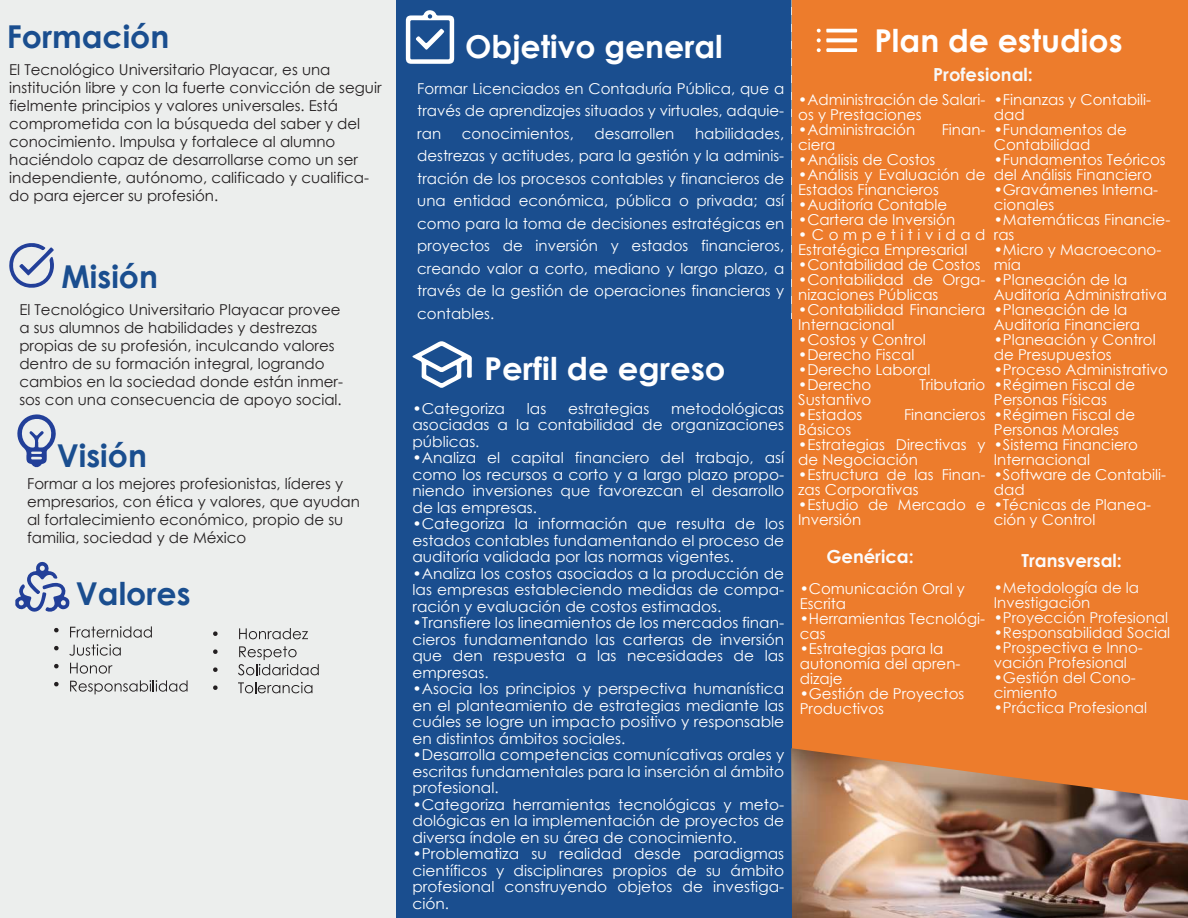
<style>
.page{position:relative;width:1188px;height:918px;background:#eceeed}
.page>*{position:absolute;margin:0;border:0;box-sizing:border-box;transform-origin:0 0}
.t1{font:700 31.5px "Century Gothic";color:#fff}
.t2{font:700 31.5px "Century Gothic";color:#1a4e8f}
.t3{font:700 18px "Century Gothic";color:#fbfbfc}
.t4{font:700 18px "Century Gothic";color:#f7f8f7}
.t5{font:15px/15px "Century Gothic";color:#fff}
.t6{font:15px/18px "Century Gothic";color:#231f20}
.t7{font:15px/15px "Century Gothic";color:#fbfbfc}
</style>
<div class="page">
<div style="left:396px;top:0;width:396px;height:918px;background:#1a4e8f"></div>
<div style="left:792px;top:0;width:396px;height:918px;background:#ed7c2c"></div>
<svg style="left:412px;top:341px;width:60px;height:47px"></svg>
<svg style="left:15px;top:561px;width:55px;height:51px"></svg>
<svg style="left:17px;top:414px;width:39px;height:54px"></svg>
<svg style="left:9px;top:243px;width:45px;height:45px"></svg>
<svg style="left:406px;top:10px;width:48px;height:54px"></svg>
<svg style="left:70px;top:626px;width:82px;height:12px"></svg>
<svg style="left:69px;top:644px;width:52px;height:12px"></svg>
<svg style="left:70px;top:663px;width:43px;height:11px"></svg>
<svg style="left:70px;top:680px;width:118px;height:14px"></svg>
<svg style="left:213px;top:631px;width:5px;height:5px"></svg>
<svg style="left:239px;top:628px;width:69px;height:11px"></svg>
<svg style="left:213px;top:649px;width:5px;height:5px"></svg>
<svg style="left:213px;top:667px;width:5px;height:5px"></svg>
<svg style="left:238px;top:646px;width:81px;height:29px"></svg>
<svg style="left:213px;top:685px;width:5px;height:5px"></svg>
<svg style="left:238px;top:682px;width:74px;height:11px"></svg>
<svg style="left:817px;top:29px;width:40px;height:23px"></svg>
<svg style="left:54px;top:628px;width:5px;height:4px"></svg>
<svg style="left:54px;top:646px;width:5px;height:4px"></svg>
<svg style="left:54px;top:664px;width:5px;height:4px"></svg>
<svg style="left:54px;top:682px;width:5px;height:4px"></svg>
<img style="left:791px;top:748px;width:397px;height:170px">
<h1 class="t2" style="left:7px;top:13px;width:164px">Formación</h1>
<p class="t6" style="left:9px;top:60px;width:374px">El Tecnológico Universitario Playacar, es una institución libre y con la fuerte convicción de seguir fielmente principios y valores universales. Está comprometida con la búsqueda del saber y del conocimiento. Impulsa y fortalece al alumno haciéndolo capaz de desarrollarse como un ser independiente, autónomo, calificado y cualifica&shy;do para ejercer su profesión.</p>
<h1 class="t2" style="left:62px;top:252px;width:98px">Misión</h1>
<p class="t6" style="left:19px;top:300px;width:325px">El Tecnológico Universitario Playacar provee a sus alumnos de habilidades y destrezas propias de su profesión, inculcando valores dentro de su formación integral, logrando cambios en la sociedad donde están inmer&shy;sos con una consecuencia de apoyo social.</p>
<h1 class="t2" style="left:57px;top:432px;width:92px">Visión</h1>
<p class="t6" style="left:27px;top:474px;width:334px">Formar a los mejores profesionistas, líderes y empresarios, con ética y valores, que ayudan al fortalecimiento económico, propio de su familia, sociedad y de México</p>
<h1 class="t2" style="left:76px;top:569px;width:116px">Valores</h1>
<h1 class="t1" style="left:465px;top:23px;width:259px">Objetivo general</h1>
<h1 class="t1" style="left:874px;top:17px;width:250px">Plan de estudios</h1>
<p class="t5" style="left:417px;top:77px;width:368px;line-height:22.5px;text-align:justify">Formar Licenciados en Contaduría Pública, que a través de aprendizajes situados y virtuales, adquie&shy;ran</p>
<p class="t5" style="left:417px;top:122px;width:368px;line-height:22.5px;text-align:justify;text-indent:278px">habilidades, destrezas y actitudes, para la gestión y la adminis&shy;tración de los procesos contables y financieros de una entidad económica, pública o privada; así como para la toma de decisiones estratégicas en proyectos de inversión y estados financieros, creando valor a corto, mediano y largo plazo, a través de la gestión de operaciones financieras y contables.</p>
<p class="t5" style="left:462px;top:126px;width:114px">conocimientos,</p>
<p class="t5" style="left:595px;top:126px;width:81px">desarrollen</p>
<h1 class="t1" style="left:484px;top:344px;width:243px">Perfil de egreso</h1>
<p class="t5" style="left:412px;top:400px;width:373px;line-height:16.5px;text-align:justify;text-indent:259px">metodológicas asociadas a la contabilidad de organizaciones públicas.</p>
<p class="t5" style="left:412px;top:450px;width:373px;line-height:16.5px;text-align:justify">•Analiza el capital financiero del trabajo, así como los recursos a corto y a largo plazo propo&shy;niendo inversiones que favorezcan el desarrollo de las empresas.</p>
<p class="t5" style="left:412px;top:516px;width:373px;line-height:16.5px;text-align:justify">•Categoriza la información que resulta de los estados contables fundamentando el proceso de auditoría validada por las normas vigentes.</p>
<p class="t5" style="left:412px;top:565px;width:373px;line-height:16.5px;text-align:justify">•Analiza los costos asociados a la producción de las empresas estableciendo medidas de compa&shy;ración y evaluación de costos estimados.</p>
<p class="t5" style="left:412px;top:615px;width:373px;line-height:16.5px;text-align:justify">•Transfiere los lineamientos de los mercados finan&shy;cieros fundamentando las carteras de inversión que den respuesta a las necesidades de las empresas.</p>
<p class="t5" style="left:412px;top:681px;width:373px;line-height:16.5px;text-align:justify">•Asocia los principios y perspectiva humanística en el planteamiento de estrategias mediante las cuáles se logre un impacto positivo y responsable en distintos ámbitos sociales.</p>
<p class="t5" style="left:412px;top:747px;width:373px;line-height:16.5px;text-align:justify">•Desarrolla competencias comunícativas orales y escritas fundamentales para la inserción al ámbito profesional.</p>
<p class="t5" style="left:412px;top:796px;width:373px;line-height:16.5px;text-align:justify">•Categoriza herramientas tecnológicas y meto&shy;dológicas en la implementación de proyectos de diversa índole en su área de conocimiento.</p>
<p class="t5" style="left:412px;top:846px;width:373px;line-height:16.5px;text-align:justify">•Problematiza su realidad desde paradigmas científicos y disciplinares propios de su ámbito profesional construyendo objetos de investiga&shy;ción.</p>
<p class="t5" style="left:412px;top:401px;width:94px">•Categoriza</p>
<p class="t5" style="left:527px;top:401px;width:21px">las</p>
<p class="t5" style="left:568px;top:401px;width:83px">estrategias</p>
<p class="t4" style="left:933px;top:61px;width:101px">Profesional:</p>
<p class="t5" style="left:798px;top:92px;width:189px">•Administración de Salari&shy;os y Prestaciones</p>
<p class="t5" style="left:798px;top:122px;width:119px">•Administración</p>
<p class="t5" style="left:942px;top:122px;width:45px">Finan-</p>
<p class="t5" style="left:798px;top:137px;width:39px">ciera</p>
<p class="t5" style="left:798px;top:152px;width:139px">•Análisis de Costos</p>
<p class="t5" style="left:798px;top:167px;width:189px">•Análisis y Evaluación de<br>Estados Financieros</p>
<p class="t5" style="left:798px;top:197px;width:150px">•Auditoría Contable</p>
<p class="t5" style="left:798px;top:212px;width:158px">•Cartera de Inversión</p>
<p class="t5" style="left:798px;top:227px;width:189px">•Competitividad<br>Estratégica Empresarial</p>
<p class="t5" style="left:798px;top:257px;width:184px">•Contabilidad de Costos</p>
<p class="t5" style="left:798px;top:272px;width:189px">•Contabilidad de Orga&shy;nizaciones Públicas</p>
<p class="t5" style="left:798px;top:302px;width:189px">•Contabilidad Financiera<br>Internacional</p>
<p class="t5" style="left:798px;top:332px;width:129px">•Costos y Control</p>
<p class="t5" style="left:798px;top:347px;width:118px">•Derecho Fiscal</p>
<p class="t5" style="left:798px;top:362px;width:134px">•Derecho Laboral</p>
<p class="t5" style="left:798px;top:377px;width:74px">•Derecho</p>
<p class="t5" style="left:920px;top:377px;width:67px">Tributario</p>
<p class="t5" style="left:798px;top:392px;width:75px">Sustantivo</p>
<p class="t5" style="left:798px;top:407px;width:66px">•Estados</p>
<p class="t5" style="left:904px;top:407px;width:83px">Financieros</p>
<p class="t5" style="left:798px;top:422px;width:55px">Básicos</p>
<p class="t5" style="left:798px;top:437px;width:189px">•Estrategias Directivas y de Negociación</p>
<p class="t5" style="left:798px;top:467px;width:189px">•Estructura de las Finan&shy;zas Corporativas</p>
<p class="t5" style="left:798px;top:497px;width:189px">•Estudio de Mercado e<br>Inversión</p>
<p class="t3" style="left:826px;top:543px;width:89px">Genérica:</p>
<p class="t5" style="left:800px;top:581px;width:167px">•Comunicación Oral y<br>Escrita</p>
<p class="t5" style="left:800px;top:611px;width:187px">•Herramientas Tecnológi&shy;cas</p>
<p class="t5" style="left:800px;top:641px;width:162px">•Estrategias para la autonomía del apren&shy;dizaje</p>
<p class="t5" style="left:800px;top:686px;width:166px">•Gestión de Proyectos<br>Productivos</p>
<p class="t5" style="left:994px;top:92px;width:159px">•Finanzas y Contabili&shy;dad</p>
<p class="t5" style="left:994px;top:122px;width:135px">•Fundamentos de<br>Contabilidad</p>
<p class="t5" style="left:994px;top:152px;width:173px">•Fundamentos Teóricos del Análisis Financiero</p>
<p class="t5" style="left:994px;top:182px;width:166px">•Gravámenes Interna&shy;cionales</p>
<p class="t5" style="left:994px;top:212px;width:178px">•Matemáticas Financie&shy;ras</p>
<p class="t5" style="left:994px;top:242px;width:169px">•Micro y Macroecono&shy;mía</p>
<p class="t5" style="left:994px;top:272px;width:175px">•Planeación de la<br>Auditoría Administrativa</p>
<p class="t5" style="left:994px;top:302px;width:148px">•Planeación de la<br>Auditoría Financiera</p>
<p class="t5" style="left:994px;top:332px;width:163px">•Planeación y Control de Presupuestos</p>
<p class="t5" style="left:994px;top:362px;width:176px">•Proceso Administrativo</p>
<p class="t5" style="left:994px;top:377px;width:143px">•Régimen Fiscal de<br>Personas Físicas</p>
<p class="t5" style="left:994px;top:407px;width:143px">•Régimen Fiscal de<br>Personas Morales</p>
<p class="t5" style="left:994px;top:437px;width:146px">•Sistema Financiero<br>Internacional</p>
<p class="t5" style="left:994px;top:467px;width:174px">•Software de Contabili&shy;dad</p>
<p class="t5" style="left:994px;top:497px;width:159px">•Técnicas de Planea&shy;ción y Control</p>
<p class="t3" style="left:1022px;top:547px;width:102px">Transversal:</p>
<p class="t7" style="left:994px;top:580px;width:147px">•Metodología de la<br>Investigación</p>
<p class="t7" style="left:994px;top:610px;width:176px">•Proyección Profesional</p>
<p class="t7" style="left:994px;top:625px;width:178px">•Responsabilidad Social</p>
<p class="t7" style="left:994px;top:640px;width:150px">•Prospectiva e Inno&shy;vación Profesional</p>
<p class="t7" style="left:994px;top:670px;width:144px">•Gestión del Cono&shy;cimiento</p>
<p class="t7" style="left:994px;top:700px;width:155px">•Práctica Profesional</p>
</div>
